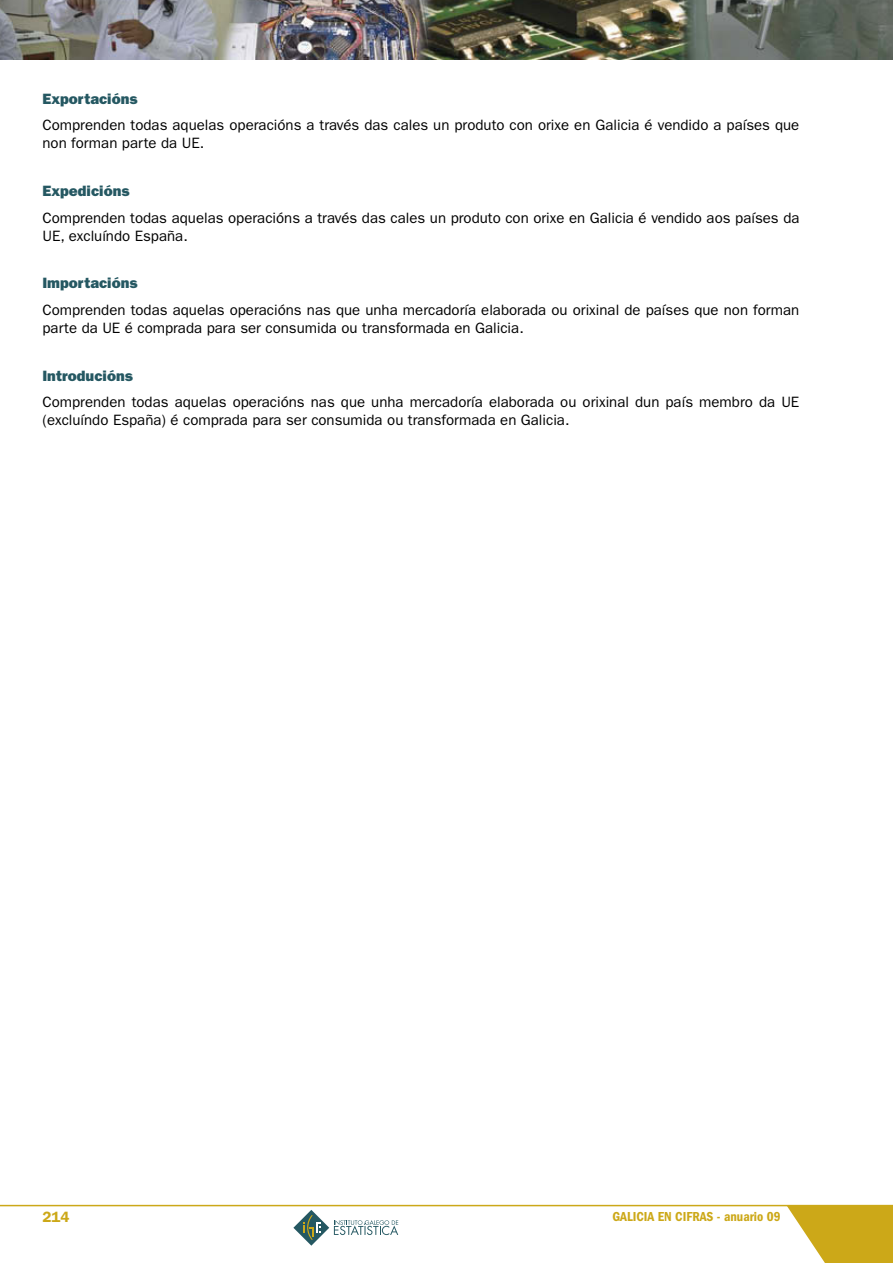
<style>
.page{position:relative;width:893px;height:1263px;background:#fff}
.page>*{position:absolute;margin:0;border:0;box-sizing:border-box;transform-origin:0 0}
.t1{font:15px/18px "ITC Franklin Gothic Std";color:#000}
.t2{font:15px "ITC Franklin Gothic Std Hvy";color:#255862}
.t3{font:600 15px "ITC Franklin Gothic Std";color:#cca818}
.t4{font:13.5px "ITC Franklin Gothic Std Dm Cd";color:#cca818}
</style>
<div class="page">
<img style="left:0;top:0;width:893px;height:60px">
<hr style="left:0;top:1205px;width:893px;height:1px;background:#cca818">
<svg style="left:293px;top:1210px;width:105px;height:36px"></svg>
<svg style="left:787px;top:1206px;width:106px;height:57px"></svg>
<p class="t2" style="left:43px;top:90px;width:96px">Exportacións</p>
<p class="t1" style="left:43px;top:116px;width:758px">Comprenden todas aquelas operacións a través das cales un produto con orixe en Galicia é vendido a países que non forman parte da UE.</p>
<p class="t2" style="left:43px;top:182px;width:88px">Expedicións</p>
<p class="t1" style="left:43px;top:209px;width:758px">Comprenden todas aquelas operacións a través das cales un produto con orixe en Galicia é vendido aos países da<br>UE, excluíndo España.</p>
<p class="t2" style="left:43px;top:274px;width:96px">Importacións</p>
<p class="t1" style="left:43px;top:301px;width:758px">Comprenden todas aquelas operacións nas que unha mercadoría elaborada ou orixinal de países que non forman parte da UE é comprada para ser consumida ou transformada en Galicia.</p>
<p class="t2" style="left:43px;top:367px;width:92px">Introducións</p>
<p class="t1" style="left:43px;top:393px;width:758px">Comprenden todas aquelas operacións nas que unha mercadoría elaborada ou orixinal dun país membro da UE (excluíndo España) é comprada para ser consumida ou transformada en Galicia.</p>
<p class="t3" style="left:43px;top:1208px;width:28px">214</p>
<p class="t4" style="left:612px;top:1209px;width:170px">GALICIA EN CIFRAS - anuario 09</p>
</div>
